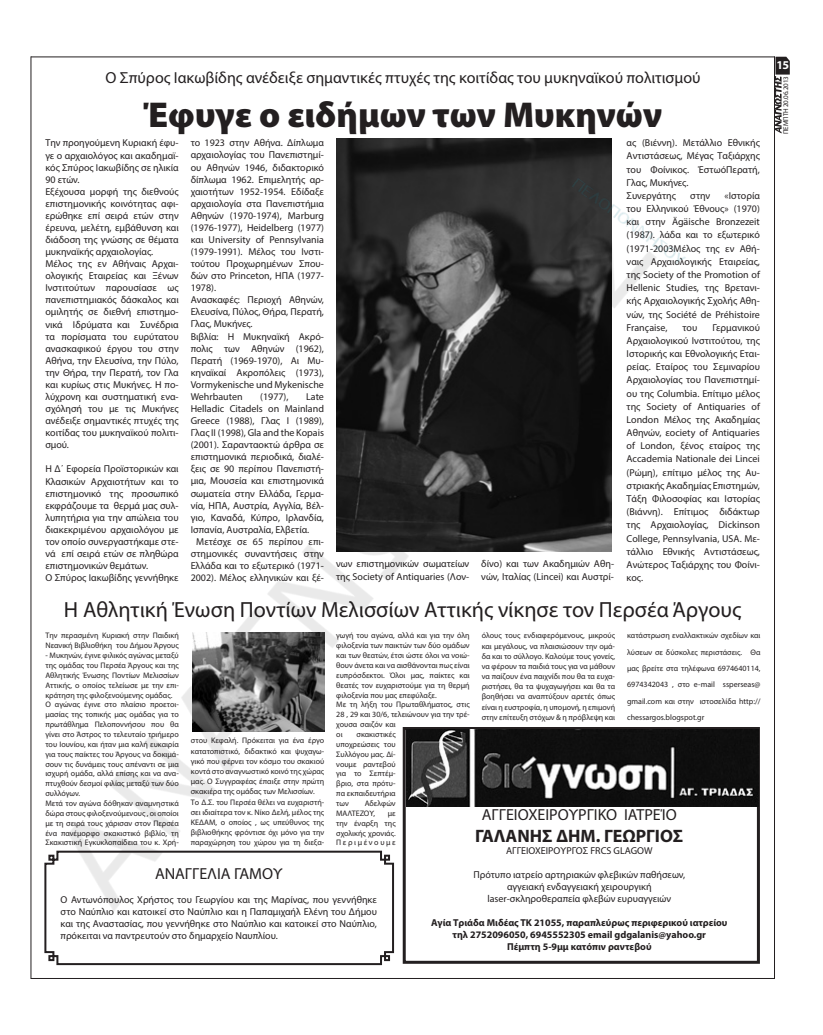
<style>
.page{position:relative;width:823px;height:1035px;background:#fff}
.page>*{position:absolute;margin:0;border:0;box-sizing:border-box;transform-origin:0 0}
.t1{font:900 36px "Myriad Pro";color:#231f20}
.t2{font:22px "Myriad Pro";color:#231f20}
.t3{font:700 18px "Myriad Pro";color:#231f20}
.t4{font:16px "Myriad Pro";color:#231f20}
.t5{font:700 12px "Myriad Pro";color:#fff}
.t6{font:10px/12.1px "Myriad Pro";color:#231f20}
.t7{font:700 10px/12px "Myriad Pro";color:#231f20;text-align:center}
.t8{font:8px/9.9px "Myriad Pro";color:#231f20}
.t9{font:7px "Myriad Pro";letter-spacing:-.01em;color:#231f20}
</style>
<div class="page">
<hr style="left:31px;top:57px;width:743px;height:1px;background:#231f20">
<hr style="left:31px;top:978px;width:743px;height:1px;background:#231f20">
<hr style="left:31px;top:56px;width:1px;height:923px;background:#231f20">
<svg style="left:778px;top:57px;width:11px;height:76px"></svg>
<img style="left:35px;top:56px;width:743px;height:923px">
<h3 class="t4" style="left:105px;top:68px;width:596px">Ο Σπύρος Ιακωβίδης ανέδειξε σημαντικές πτυχές της κοιτίδας του μυκηναϊκού πολιτισμού</h3>
<h1 class="t1" style="left:144px;top:90px;width:519px">Έφυγε ο ειδήμων των Μυκηνών</h1>
<p class="t6" style="left:45px;top:137px;width:135px">Την προηγούμενη Κυριακή έφυ&shy;γε ο αρχαιολόγος και ακαδημαϊ&shy;κός Σπύρος Ιακωβίδης σε ηλικία<br>90 ετών.<br>Εξέχουσα μορφή της διεθνούς επιστημονικής κοινότητας αφι&shy;ερώθηκε επί σειρά ετών στην έρευνα, μελέτη, εμβάθυνση και διάδοση της γνώσης σε θέματα μυκηναϊκής αρχαιολογίας.<br>Μέλος της εν Αθήναις Αρχαι&shy;ολογικής Εταιρείας και Ξένων<br>Ινστιτούτων παρουσίασε ως πανεπιστημιακός δάσκαλος και ομιλητής σε διεθνή επιστημο&shy;νικά Ιδρύματα και Συνέδρια τα πορίσματα του ευρύτατου ανασκαφικού έργου του στην<br>Αθήνα, την Ελευσίνα, την Πύλο, την Θήρα, την Περατή, τον Γλα και κυρίως στις Μυκήνες. Η πο&shy;λύχρονη και συστηματική ενα&shy;σχόλησή του με τις Μυκήνες ανέδειξε σημαντικές πτυχές της κοιτίδας του μυκηναϊκού πολιτι&shy;σμού.</p>
<p class="t6" style="left:45px;top:463px;width:135px">Η Δ΄ Εφορεία Προϊστορικών και<br>Κλασικών Αρχαιοτήτων και το επιστημονικό της προσωπικό εκφράζουμε τα θερμά μας συλ&shy;λυπητήρια για την απώλεια του διακεκριμένου αρχαιολόγου με τον οποίο συνεργαστήκαμε στε&shy;νά επί σειρά ετών σε πληθώρα επιστημονικών θεμάτων.<br>Ο Σπύρος Ιακωβίδης γεννήθηκε</p>
<p class="t6" style="left:626px;top:136px;width:135px;line-height:13.2px">ας (Bιέννη). Mετάλλιο Eθνικής<br>Aντιστάσεως, Mέγας Tαξιάρχης του Φοίνικος. ΈστωόΠερατή,<br>Γλας, Mυκήνες.<br>Συνεργάτης</p>
<p class="t6" style="left:190px;top:137px;width:135px">το 1923 στην Aθήνα. Δίπλωμα αρχαιολογίας του Πανεπιστημί&shy;ου Aθηνών 1946, διδακτορικό δίπλωμα 1962. Eπιμελητής αρ&shy;χαιοτήτων 1952-1954. Eδίδαξε αρχαιολογία στα Πανεπιστήμια<br>Aθηνών (1970-1974), Marburg (1976-1977), Heidelberg (1977) και University of Pennsylvania (1979-1991). Mέλος του Iνστι&shy;τούτου Προχωρημένων Σπου&shy;δών στο Princeton, HΠA (1977-<br>1978).<br>Aνασκαφές: Περιοχή Aθηνών,<br>Eλευσίνα, Πύλος, Θήρα, Περατή,<br>Γλας, Mυκήνες.<br>Bιβλία: H Mυκηναϊκή Aκρό&shy;πολις των Aθηνών (1962),<br>Περατή (1969-1970), Aι Mυ&shy;κηναϊκαί Aκροπόλεις (1973),<br>Vormykenische und Mykenische<br>Wehrbauten</p>
<p class="t6" style="left:626px;top:189px;width:135px;line-height:13.2px;text-align:justify;text-indent:98px">«Iστορία του Eλληνικού Έθνους» (1970) και στην Ägäische Bronzezeit (1987). λάδα και το εξωτερικό (1971-2003Mέλος της εν Aθή&shy;ναις Aρχαιολογικής Eταιρείας, της Society of the Promotion of Hellenic Studies, της Bρετανι&shy;κής Aρχαιολογικής Σχολής Aθη&shy;νών, της Société de Préhistoire Française,</p>
<p class="t6" style="left:689px;top:189px;width:22px">στην</p>
<p class="t6" style="left:626px;top:320px;width:135px;line-height:13.2px;text-align:justify;text-indent:86px">Γερμανικού Aρχαιολογικού Iνστιτούτου, της Iστορικής και Eθνολογικής Eται&shy;ρείας. Eταίρος του Σεμιναρίου Aρχαιολογίας του Πανεπιστημί&shy;ου της Columbia. Eπίτιμο μέλος της Society of Antiquaries of London Mέλος της Aκαδημίας Aθηνών, εociety of Antiquaries of London, ξένος εταίρος της Accademia Nationale dei Lincei (Pώμη), επίτιμο μέλος της Aυ&shy;στριακής Aκαδημίας Eπιστημών, Tάξη Φιλοσοφίας και Iστορίας (Bιάννη). Eπίτιμος διδάκτωρ της Aρχαιολογίας, Dickinson College, Pennsylvania, USA. Mε&shy;τάλλιο Eθνικής Aντιστάσεως, Aνώτερος Tαξιάρχης του Φοίνι&shy;κος.</p>
<h2 class="t2" style="left:64px;top:596px;width:678px">Η Αθλητική Ένωση Ποντίων Μελισσίων Αττικής νίκησε τον Περσέα Άργους</h2>
<p class="t8" style="left:45px;top:630px;width:135px">Την περασμένη Κυριακή στην Παιδική<br>Νεανική Βιβλιοθήκη του Δήμου Άργους</p>
<p class="t8" style="left:45px;top:650px;width:135px">- Μυκηνών, έγινε φιλικός αγώνας μεταξύ της ομάδας του Περσέα Άργους και της Αθλητικής Ένωσης Ποντίων Μελισσίων Αττικής, ο οποίος τελείωσε με την επι&shy;κράτηση της φιλοξενούμενης ομάδας.<br>Ο αγώνας έγινε στο πλαίσιο προετοι&shy;μασίας της τοπικής μας ομάδας για το πρωτάθλημα Πελοποννήσου που θα γίνει στο Άστρος το τελευταίο τριήμερο του Ιουνίου, και ήταν μια καλή ευκαιρία για τους παίκτες του Άργους να δοκιμά&shy;σουν τις δυνάμεις τους απέναντι σε μια ισχυρή ομάδα, αλλά επίσης και να ανα&shy;πτυχθούν δεσμοί φιλίας μεταξύ των δύο συλλόγων.<br>Μετά τον αγώνα δόθηκαν αναμνηστικά δώρα στους φιλοξενούμενους , οι οποίοι με τη σειρά τους χάρισαν στον Περσέα ένα πανέμορφο σκακιστικό βιβλίο, τη Σκακιστική Εγκυκλοπαίδεια του κ. Χρή-</p>
<p class="t6" style="left:682px;top:321px;width:16px">του</p>
<p class="t6" style="left:260px;top:390px;width:30px">(1977),</p>
<p class="t6" style="left:306px;top:390px;width:19px">Late</p>
<p class="t6" style="left:190px;top:402px;width:135px">Helladic Citadels on Mainland</p>
<p class="t6" style="left:190px;top:414px;width:135px">Greece (1988), Γλας I (1989),</p>
<p class="t6" style="left:190px;top:426px;width:135px">Γλας II (1998), Gla and the Kopais</p>
<p class="t6" style="left:190px;top:439px;width:135px">(2001). Σαρανταοκτώ άρθρα σε</p>
<p class="t6" style="left:190px;top:451px;width:135px">επιστημονικά περιοδικά, διαλέ-</p>
<p class="t6" style="left:190px;top:463px;width:135px">ξεις σε 90 περίπου Πανεπιστή-</p>
<p class="t6" style="left:190px;top:475px;width:135px">μια, Mουσεία και επιστημονικά</p>
<p class="t6" style="left:190px;top:487px;width:135px">σωματεία στην Eλλάδα, Γερμα-</p>
<p class="t6" style="left:190px;top:499px;width:135px">νία, HΠA, Aυστρία, Aγγλία, Bέλ-</p>
<p class="t6" style="left:190px;top:511px;width:135px">γιο, Kαναδά, Kύπρο, Iρλανδία,</p>
<p class="t6" style="left:190px;top:523px;width:120px">Iσπανία, Aυστραλία, Eλβετία.</p>
<p class="t6" style="left:196px;top:535px;width:129px">Mετέσχε σε 65 περίπου επι-</p>
<p class="t6" style="left:190px;top:547px;width:135px">στημονικές συναντήσεις στην</p>
<p class="t6" style="left:190px;top:559px;width:135px">Eλλάδα και το εξωτερικό (1971-</p>
<p class="t6" style="left:190px;top:571px;width:135px">2002). Mέλος ελληνικών και ξέ-</p>
<p class="t6" style="left:336px;top:557px;width:135px;line-height:12.8px">νων επιστημονικών σωματείων της Society of Antiquaries (Λον-</p>
<p class="t6" style="left:481px;top:557px;width:134px;line-height:12.8px">δίνο) και των Aκαδημιών Aθη&shy;νών, Iταλίας (Lincei) και Aυστρί-</p>
<p class="t8" style="left:481px;top:630px;width:135px;line-height:10.2px;text-align:justify">όλους τους ενδιαφερόμενους, μικρούς και μεγάλους, να πλαισιώσουν την ομά&shy;δα και το σύλλογο. Καλούμε τους γονείς, να φέρουν τα παιδιά τους για να μάθουν να παίζουν ένα παιχνίδι που θα τα ευχα&shy;ριστήσει, θα τα ψυχαγωγήσει και θα τα βοηθήσει να αναπτύξουν αρετές όπως είναι η ευστροφία, η υπομονή, η επιμονή στην επίτευξη στόχων &amp; η πρόβλεψη και</p>
<p class="t8" style="left:626px;top:627px;width:135px;line-height:16.3px;text-align:justify">κατάστρωση εναλλακτικών σχεδίων και λύσεων σε δύσκολες περιστάσεις. Θα μας βρείτε στα τηλέφωνα 6974640114, 6974342043 , στο e-mail ssperseas@ gmail.com και στην ιστοσελίδα http:// chessargos.blogspot.gr</p>
<p class="t8" style="left:336px;top:630px;width:135px">γωγή του αγώνα, αλλά και για την όλη φιλοξενία των παικτών των δύο ομάδων και των θεατών, έτσι ώστε όλοι να νοιώ&shy;θουν άνετα και να αισθάνονται πως είναι ευπρόσδεκτοι. Όλοι μας, παίκτες και θεατές τον ευχαριστούμε για τη θερμή φιλοξενία που μας επεφύλαξε.<br>Με τη λήξη του Πρωταθλήματος, στις<br>28 , 29 και 30/6, τελειώνουν για την τρέ&shy;χουσα σαιζόν και<br>οι</p>
<p class="t8" style="left:336px;top:729px;width:61px;text-align:justify;text-indent:20px">σκακιστικές υποχρεώσεις του Συλλόγου μας. Δί&shy;νουμε ραντεβού για το Σεπτέμ&shy;βριο, στα πρότυ&shy;πα εκπαιδευτήρια των</p>
<p class="t8" style="left:191px;top:735px;width:135px;line-height:10.2px">στου Κεφαλή. Πρόκειται για ένα έργο κατατοπιστικό, διδακτικό και ψυχαγω&shy;γικό που φέρνει τον κόσμο του σκακιού κοντά στο αναγνωστικό κοινό της χώρας μας. Ο Συγγραφέας έπαιξε στην πρώτη σκακιέρα της ομάδας των Μελισσίων.<br>Το Δ.Σ. του Περσέα θέλει να ευχαριστή&shy;σει ιδιαίτερα τον κ. Νίκο Δελή, μέλος της ΚΕΔΑΜ, ο οποίος , ως υπεύθυνος της βιβλιοθήκης φρόντισε όχι μόνο για την παραχώρηση του χώρου για τη διεξα-</p>
<p class="t8" style="left:336px;top:798px;width:61px;text-indent:28px">Αδελφών<br>ΜΑΛΤΕΖΟΥ,</p>
<h3 class="t4" style="left:481px;top:805px;width:196px">ΑΓΓΕΙΟΧΕΙΡΟΥΡΓΙΚΟ ΙΑΤΡΕΊΟ</h3>
<h3 class="t3" style="left:475px;top:824px;width:209px">ΓΑΛΑΝΗΣ ΔΗΜ. ΓΕΩΡΓΙΟΣ</h3>
<p class="t6" style="left:506px;top:844px;width:148px">ΑΓΓΕΙΟΧΕΙΡΟΥΡΓΟΣ FRCS GLAGOW</p>
<p class="t6" style="left:473px;top:868px;width:213px;text-align:center">Πρότυπο ιατρείο αρτηριακών φλεβικών παθήσεων, αγγειακή ενδαγγειακή χειρουργική laser-σκληροθεραπεία φλεβών ευρυαγγειών</p>
<p class="t7" style="left:431px;top:916px;width:298px">Αγία Τριάδα Μιδέας ΤΚ 21055, παραπλεύρως περιφερικού ιατρείου τηλ 2752096050, 6945552305 email gdgalanis@yahoo.gr<br>Πέμπτη 5-9μμ κατόπιν ραντεβού</p>
<p class="t8" style="left:336px;top:808px;width:61px;text-align:justify;text-indent:51px">με την έναρξη της σχολικής χρονιάς.<br>Περιμένουμε</p>
<h3 class="t4" style="left:155px;top:863px;width:129px">ΑΝΑΓΓΕΛΙΑ ΓΑΜΟΥ</h3>
<p class="t6" style="left:61px;top:893px;width:318px;text-align:justify">Ο Αντωνόπουλος Χρήστος του Γεωργίου και της Μαρίνας, που γεννήθηκε στο Ναύπλιο και κατοικεί στο Ναύπλιο και η Παπαμιχαήλ Ελένη του Δήμου και της Αναστασίας, που γεννήθηκε στο Ναύπλιο και κατοικεί στο Ναύπλιο, πρόκειται να παντρευτούν στο δημαρχείο Ναυπλίου.</p>
<p class="t5" style="left:776px;top:57px;width:14px">15</p>
<p class="t9" style="left:781px;top:134px;width:59px;rotate:-90deg">ΠΕΜΠΤΗ 20.06.2013</p>
</div>
